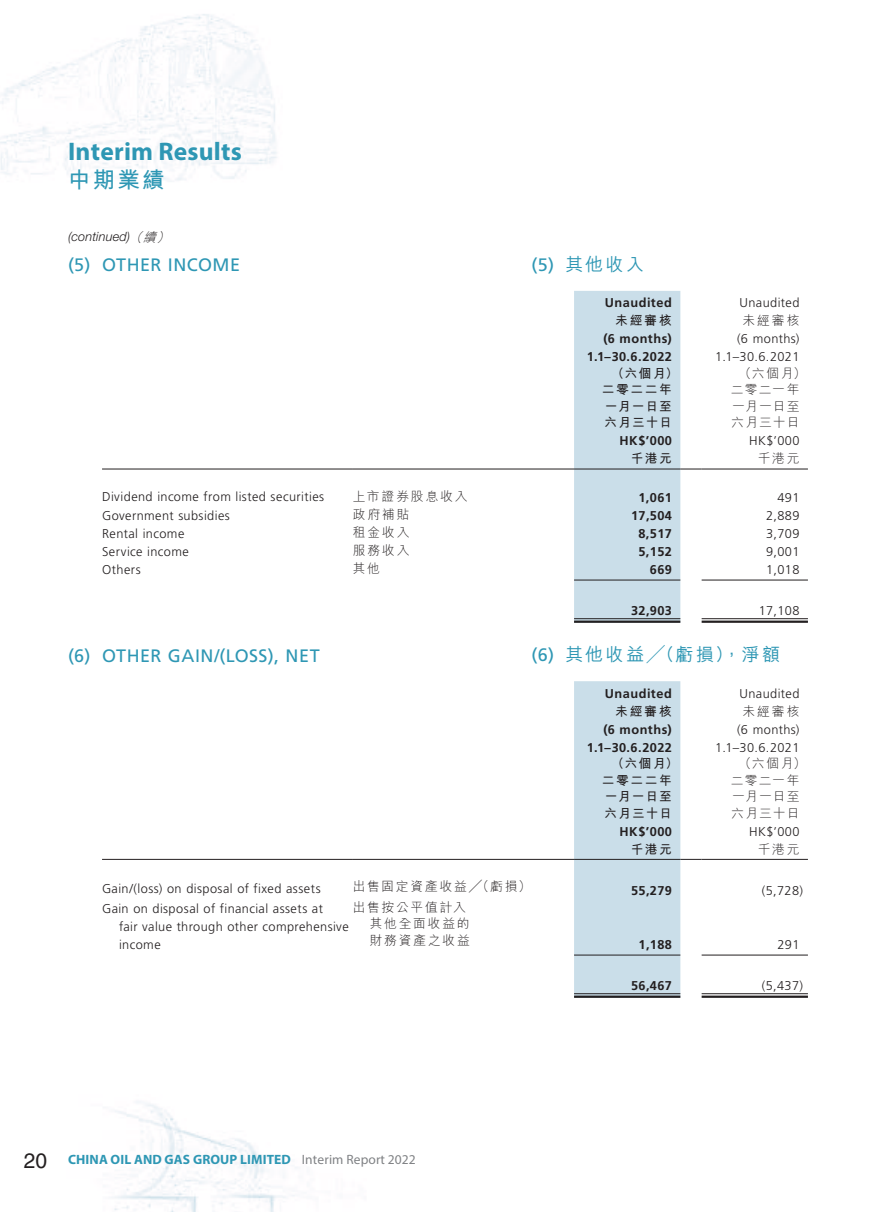
<style>
.page{position:relative;width:893px;height:1212px;background:#fff}
.page>*{position:absolute;margin:0;border:0;box-sizing:border-box;transform-origin:0 0}
.t1{font:700 25.5px "Myriad Pro";letter-spacing:.01em;color:#2e97b4}
.t2{font:700 22.5px "M Hei HK";color:#2e97b4}
.t3{font:18px "Frutiger LT Std";letter-spacing:.025em;color:#2e97b4}
.t4{font:500 18px "M Hei HK";letter-spacing:.13em;color:#2e97b4}
.t5{font:700 13.5px "Myriad Pro";letter-spacing:.01em;color:#2e97b4}
.t6{font:300 12.75px/18px "Frutiger LT Std";letter-spacing:.03em;color:#231f20}
.t7{font:700 12.75px "Frutiger LT Std";letter-spacing:.03em;color:#231f20}
.t8{font:300 12.75px/16.5px "M Hei HK";letter-spacing:.13em;color:#231f20}
.t9{font:700 12.75px/16.5px "M Hei HK";letter-spacing:.095em;color:#231f20}
.t10{font:300 12.75px/16.5px "M Hei HK";letter-spacing:.085em;color:#231f20}
.t11{font:italic 300 12.75px "Helvetica Neue LT Std";letter-spacing:.01em;color:#231f20}
.t12{font:700 12.75px "M Hei HK";letter-spacing:.115em;color:#231f20}
.t13{font:300 12.75px "M Hei HK";letter-spacing:.155em;color:#231f20}
.s1{font-family:"M Hei HK"}
.s2{font-family:"Frutiger LT Std";font-weight:400}
.s3{font-family:"Helvetica LT Std";font-weight:400;font-size:21px;color:#231f20}
.s4{font-weight:400;color:#808285}
</style>
<div class="page">
<img style="left:0;top:14px;width:808px;height:1198px">
<hr style="left:102px;top:469px;width:251px;height:1px;background:#231f20">
<hr style="left:353px;top:469px;width:221px;height:1px;background:#231f20">
<svg style="left:574px;top:291px;width:128px;height:332px"></svg>
<hr style="left:702px;top:469px;width:106px;height:1px;background:#231f20">
<hr style="left:574px;top:580px;width:106px;height:1px;background:#231f20">
<hr style="left:702px;top:580px;width:106px;height:1px;background:#231f20">
<hr style="left:574px;top:618px;width:106px;height:1px;background:#231f20">
<hr style="left:574px;top:620px;width:106px;height:3px;background:#231f20">
<hr style="left:702px;top:618px;width:106px;height:1px;background:#231f20">
<hr style="left:702px;top:620px;width:106px;height:3px;background:#231f20">
<hr style="left:102px;top:859px;width:251px;height:1px;background:#231f20">
<hr style="left:353px;top:859px;width:221px;height:1px;background:#231f20">
<svg style="left:574px;top:681px;width:128px;height:317px"></svg>
<hr style="left:702px;top:859px;width:106px;height:1px;background:#231f20">
<hr style="left:574px;top:955px;width:106px;height:1px;background:#231f20">
<hr style="left:702px;top:955px;width:106px;height:1px;background:#231f20">
<hr style="left:574px;top:993px;width:106px;height:1px;background:#231f20">
<hr style="left:574px;top:995px;width:106px;height:3px;background:#231f20">
<hr style="left:702px;top:993px;width:106px;height:1px;background:#231f20">
<hr style="left:702px;top:995px;width:106px;height:3px;background:#231f20">
<h1 class="t1" style="left:68px;top:134px;width:175px">Interim Results</h1>
<h2 class="t2" style="left:68px;top:163px;width:98px">中期業績</h2>
<p class="t11" style="left:68px;top:229px;width:106px">(continued)<span class="s1">（續）</span></p>
<h3 class="t3" style="left:68px;top:254px;width:173px">(5) OTHER INCOME</h3>
<h3 class="t4" style="left:531px;top:252px;width:114px"><span class="s2">(5)</span> 其他收入</h3>
<p class="t7" style="left:605px;top:295px;width:68px">Unaudited</p>
<p class="t6" style="left:739px;top:294px;width:61px">Unaudited</p>
<p class="t12" style="left:615px;top:311px;width:58px">未經審核</p>
<p class="t8" style="left:742px;top:312px;width:58px">未經審核</p>
<p class="t7" style="left:603px;top:331px;width:70px">(6 months)</p>
<p class="t6" style="left:737px;top:330px;width:64px">(6 months)</p>
<p class="t7" style="left:587px;top:349px;width:87px">1.1–30.6.2022</p>
<p class="t6" style="left:715px;top:348px;width:86px">1.1–30.6.2021</p>
<p class="t9" style="left:602px;top:364px;width:78px;text-indent:10px">（六個月）二零二二年一月一日至六月三十日</p>
<p class="t10" style="left:731px;top:365px;width:76px;text-indent:8px">（六個月）二零二一年一月一日至六月三十日</p>
<p class="t7" style="left:619px;top:433px;width:54px">HK$’000</p>
<p class="t6" style="left:749px;top:432px;width:52px">HK$’000</p>
<p class="t12" style="left:631px;top:449px;width:43px">千港元</p>
<p class="t8" style="left:758px;top:450px;width:43px">千港元</p>
<p class="t6" style="left:102px;top:487px;width:224px">Dividend income from listed securities</p>
<p class="t13" style="left:353px;top:490px;width:116px">上市證券股息收入</p>
<p class="t7" style="left:638px;top:490px;width:35px">1,061</p>
<p class="t6" style="left:777px;top:489px;width:23px">491</p>
<p class="t6" style="left:102px;top:507px;width:129px">Government subsidies</p>
<p class="t8" style="left:353px;top:506px;width:58px">政府補貼</p>
<p class="t7" style="left:631px;top:508px;width:42px">17,504</p>
<p class="t6" style="left:766px;top:507px;width:35px">2,889</p>
<p class="t6" style="left:102px;top:525px;width:84px">Rental income</p>
<p class="t8" style="left:353px;top:524px;width:58px">租金收入</p>
<p class="t7" style="left:638px;top:526px;width:35px">8,517</p>
<p class="t6" style="left:766px;top:525px;width:35px">3,709</p>
<p class="t6" style="left:102px;top:543px;width:88px">Service income</p>
<p class="t8" style="left:353px;top:542px;width:58px">服務收入</p>
<p class="t7" style="left:638px;top:544px;width:35px">5,152</p>
<p class="t6" style="left:766px;top:543px;width:35px">9,001</p>
<p class="t6" style="left:102px;top:561px;width:40px">Others</p>
<p class="t8" style="left:353px;top:560px;width:28px">其他</p>
<p class="t7" style="left:650px;top:562px;width:23px">669</p>
<p class="t6" style="left:766px;top:561px;width:35px">1,018</p>
<p class="t7" style="left:631px;top:603px;width:42px">32,903</p>
<p class="t6" style="left:759px;top:602px;width:42px">17,108</p>
<h3 class="t3" style="left:68px;top:645px;width:253px">(6) OTHER GAIN/(LOSS), NET</h3>
<p class="t7" style="left:605px;top:686px;width:68px">Unaudited</p>
<p class="t6" style="left:739px;top:684px;width:61px">Unaudited</p>
<p class="t12" style="left:615px;top:702px;width:58px">未經審核</p>
<p class="t8" style="left:742px;top:702px;width:58px">未經審核</p>
<p class="t7" style="left:603px;top:722px;width:70px">(6 months)</p>
<p class="t6" style="left:737px;top:720px;width:64px">(6 months)</p>
<p class="t7" style="left:587px;top:740px;width:87px">1.1–30.6.2022</p>
<p class="t6" style="left:715px;top:738px;width:86px">1.1–30.6.2021</p>
<p class="t9" style="left:602px;top:754px;width:78px;text-indent:10px">（六個月）二零二二年一月一日至六月三十日</p>
<p class="t10" style="left:731px;top:755px;width:76px;text-indent:8px">（六個月）二零二一年一月一日至六月三十日</p>
<p class="t7" style="left:619px;top:824px;width:54px">HK$’000</p>
<p class="t6" style="left:749px;top:822px;width:52px">HK$’000</p>
<p class="t12" style="left:631px;top:840px;width:43px">千港元</p>
<p class="t8" style="left:758px;top:840px;width:43px">千港元</p>
<p class="t6" style="left:102px;top:879px;width:220px">Gain/(loss) on disposal of fixed assets</p>
<p class="t8" style="left:353px;top:878px;width:179px">出售固定資產收益╱（虧損）</p>
<p class="t7" style="left:631px;top:883px;width:42px">55,279</p>
<p class="t6" style="left:762px;top:882px;width:43px">(5,728)</p>
<p class="t6" style="left:119px;top:900px;width:231px;text-indent:-17px">Gain on disposal of financial assets at<br>fair value through other comprehensive income</p>
<p class="t8" style="left:370px;top:899px;width:101px;text-indent:-17px">出售按公平值計入其他全面收益的財務資產之收益</p>
<h3 class="t4" style="left:531px;top:641px;width:250px"><span class="s2">(6)</span> 其他收益╱（虧損），淨額</h3>
<p class="t7" style="left:639px;top:937px;width:35px">1,188</p>
<p class="t6" style="left:777px;top:936px;width:23px">291</p>
<p class="t7" style="left:631px;top:978px;width:42px">56,467</p>
<p class="t6" style="left:762px;top:976px;width:43px">(5,437)</p>
<p class="t5" style="left:24px;top:1150px;width:393px"><span class="s3">20</span> CHINA OIL AND GAS GROUP LIMITED <span class="s4">Interim Report 2022</span></p>
</div>
